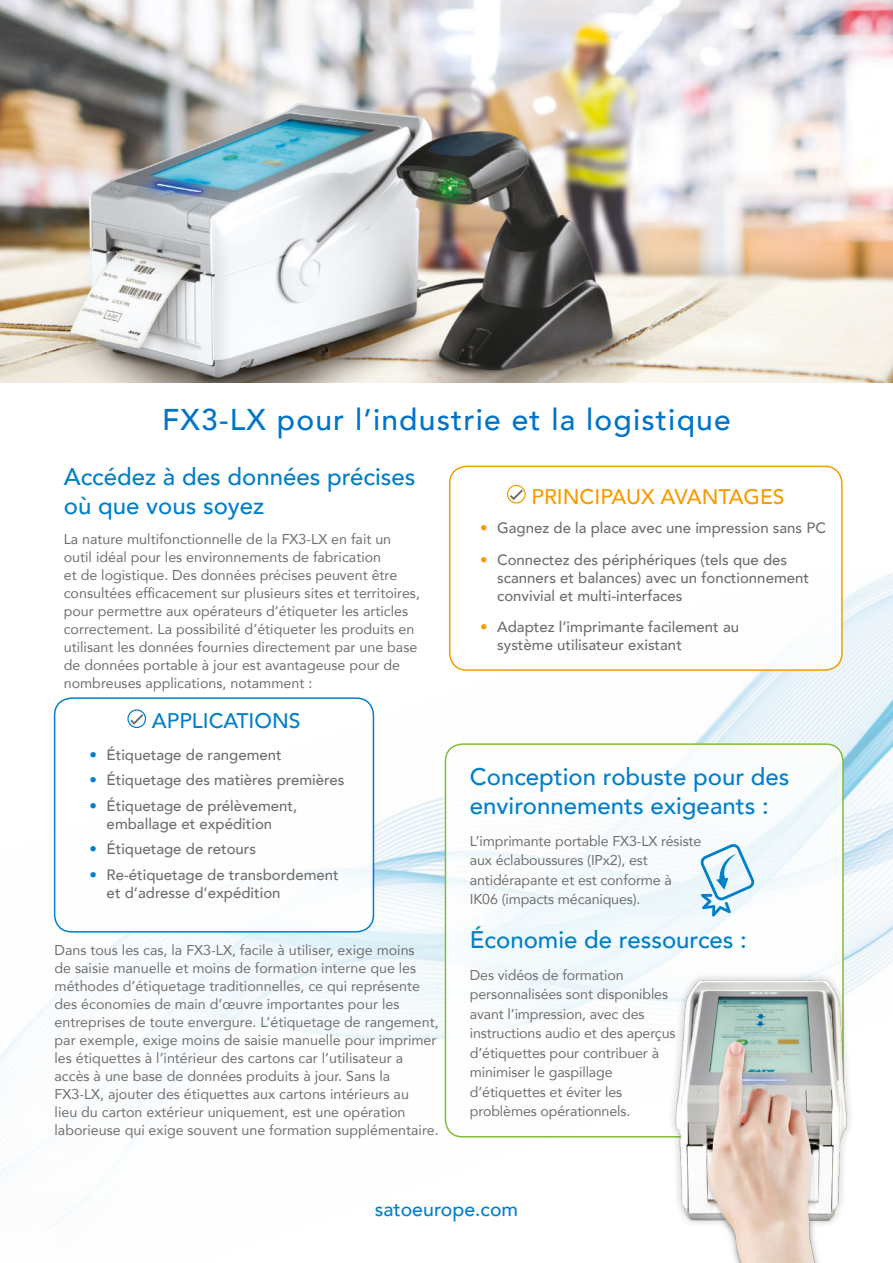
<style>
.page{position:relative;width:893px;height:1263px;background:#fff}
.page>*{position:absolute;margin:0;border:0;box-sizing:border-box;transform-origin:0 0}
.t1{font:500 30px "Avenir";letter-spacing:.04em;color:#0074c8}
.t2{font:500 24px/28.8px "Avenir";color:#0080c9}
.t3{font:500 21.15px "Avenir";color:#f59c00}
.t4{font:500 21.15px "Avenir";color:#0080c9}
.t5{font:500 19.5px "Avenir";color:#0080c9}
.t6{font:500 15px/18px "Avenir";color:#706f6f}
.t7{font:14.25px/18px "Avenir";color:#706f6f}
.s1{font-weight:900;color:#0080c9}
.s2{font-weight:900;color:#f59c00}
</style>
<div class="page">
<img style="left:53px;top:573px;width:840px;height:565px">
<div style="left:0;top:826px;width:555px;height:431px;background:#fff"></div>
<img style="left:0;top:0;width:893px;height:383px">
<div style="left:445px;top:744px;width:398px;height:393px;background:#fff;border-radius:17px"></div>
<div style="left:445px;top:743px;width:399px;height:394px;border:2px solid #83bc35;border-radius:17px"></div>
<img style="left:650px;top:947px;width:240px;height:316px">
<div style="left:55px;top:698px;width:318px;height:234px;background:#fff;border-radius:17px"></div>
<div style="left:54px;top:697px;width:320px;height:235px;border:2px solid #0080c9;border-radius:17px"></div>
<svg style="left:127px;top:709px;width:19px;height:19px"></svg>
<svg style="left:700px;top:843px;width:54px;height:73px"></svg>
<div style="left:450px;top:466px;width:392px;height:204px;background:#fff;border-radius:17px"></div>
<div style="left:449px;top:466px;width:394px;height:205px;border:2px solid #f59c00;border-radius:17px"></div>
<svg style="left:507px;top:485px;width:19px;height:18px"></svg>
<h1 class="t1" style="left:162px;top:393px;width:570px">FX3-LX pour l’industrie et la logistique</h1>
<h2 class="t2" style="left:64px;top:461px;width:353px">Accédez à des données précises où que vous soyez</h2>
<p class="t7" style="left:64px;top:529px;width:358px">La nature multifonctionnelle de la FX3-LX en fait un outil idéal pour les environnements de fabrication<br>et de logistique. Des données précises peuvent être consultées efficacement sur plusieurs sites et territoires, pour permettre aux opérateurs d’étiqueter les articles correctement. La possibilité d’étiqueter les produits en utilisant les données fournies directement par une base de données portable à jour est avantageuse pour de nombreuses applications, notamment :</p>
<h3 class="t4" style="left:152px;top:702px;width:150px">APPLICATIONS</h3>
<p class="t6" style="left:90px;top:745px;width:194px"><span class="s1">•</span> Étiquetage de rangement</p>
<p class="t6" style="left:90px;top:770px;width:256px"><span class="s1">•</span> Étiquetage des matières premières</p>
<p class="t6" style="left:90px;top:796px;width:209px;text-align:center"><span class="s1">•</span> Étiquetage de prélèvement, emballage et expédition</p>
<p class="t6" style="left:90px;top:839px;width:168px"><span class="s1">•</span> Étiquetage de retours</p>
<p class="t6" style="left:107px;top:865px;width:234px;text-indent:-17px"><span class="s1">•</span> Re-étiquetage de transbordement et d’adresse d’expédition</p>
<p class="t7" style="left:55px;top:941px;width:386px">Dans tous les cas, la FX3-LX, facile à utiliser, exige moins<br>de saisie manuelle et moins de formation interne que les méthodes d’étiquetage traditionnelles, ce qui représente des économies de main d’œuvre importantes pour les entreprises de toute envergure. L’étiquetage de rangement, par exemple, exige moins de saisie manuelle pour imprimer les étiquettes à l’intérieur des cartons car l’utilisateur a accès à une base de données produits à jour. Sans la FX3-LX, ajouter des étiquettes aux cartons intérieurs au<br>lieu du carton extérieur uniquement, est une opération laborieuse qui exige souvent une formation supplémentaire.</p>
<h3 class="t3" style="left:531px;top:487px;width:255px">PRINCIPAUX AVANTAGES</h3>
<p class="t6" style="left:480px;top:518px;width:347px"><span class="s2">•</span> Gagnez de la place avec une impression sans PC</p>
<p class="t6" style="left:497px;top:549px;width:313px;text-indent:-17px"><span class="s2">•</span> Connectez des périphériques (tels que des scanners et balances) avec un fonctionnement convivial et multi-interfaces</p>
<p class="t6" style="left:497px;top:617px;width:243px;text-indent:-17px"><span class="s2">•</span> Adaptez l’imprimante facilement au système utilisateur existant</p>
<h2 class="t2" style="left:470px;top:761px;width:321px">Conception robuste pour des environnements exigeants :</h2>
<p class="t7" style="left:470px;top:831px;width:233px;line-height:19.5px">L’imprimante portable FX3-LX résiste aux éclaboussures (IPx2), est antidérapante et est conforme à<br>IK06 (impacts mécaniques).</p>
<h2 class="t2" style="left:470px;top:924px;width:279px">Économie de ressources :</h2>
<p class="t7" style="left:470px;top:964px;width:207px;line-height:19.5px">Des vidéos de formation personnalisées sont disponibles avant l’impression, avec des instructions audio et des aperçus d’étiquettes pour contribuer à minimiser le gaspillage d’étiquettes et éviter les problèmes opérationnels.</p>
<h3 class="t5" style="left:375px;top:1201px;width:145px">satoeurope.com</h3>
</div>
